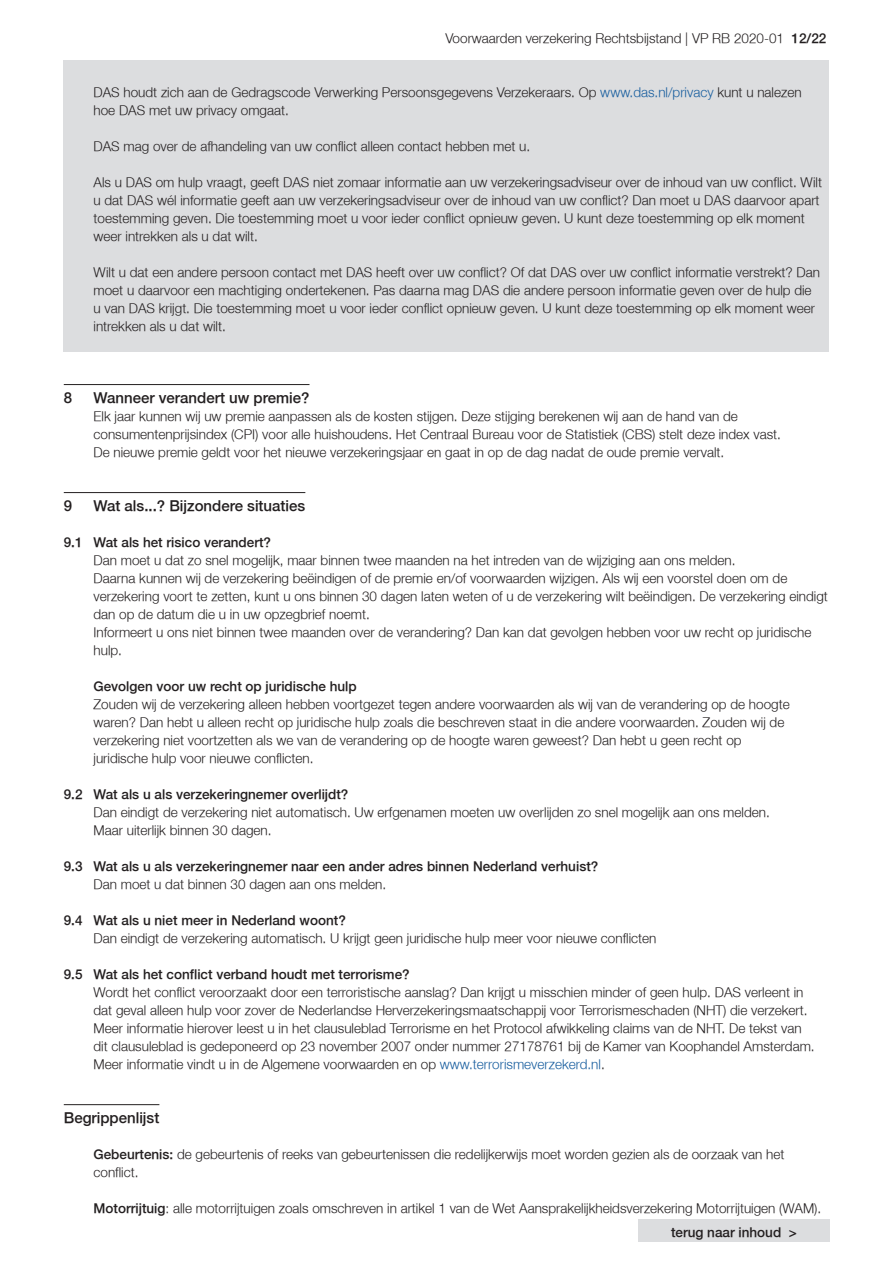
<style>
.page{position:relative;width:893px;height:1263px;background:#fff}
.page>*{position:absolute;margin:0;border:0;box-sizing:border-box;transform-origin:0 0}
.Artikelkop_met_lijn{font:300 15px "Fortis Helvetica";color:#231f20}
.Platte_tekst{font:300 13.5px/18px "Fortis Helvetica";color:#231f20}
.Tekst_in_grijs_kader{font:300 13.5px/18px "Fortis Helvetica";color:#231f20}
.Sub_artikelkop{font:300 13.5px "Fortis Helvetica";color:#231f20}
.Sub_kop_zonder_numme{font:300 13.5px "Fortis Helvetica";color:#231f20}
.s1{font-style:inherit}
.s2{color:#175d9e}
</style>
<div class="page">
<div style="left:638px;top:1219px;width:192px;height:23px;background:#dcdddf"></div>
<div style="left:64px;top:61px;width:765px;height:20px;background:#dcdddf"></div>
<div style="left:64px;top:79px;width:765px;height:20px;background:#dcdddf"></div>
<div style="left:64px;top:97px;width:765px;height:20px;background:#dcdddf"></div>
<div style="left:64px;top:115px;width:765px;height:20px;background:#dcdddf"></div>
<div style="left:64px;top:133px;width:765px;height:20px;background:#dcdddf"></div>
<div style="left:64px;top:151px;width:765px;height:20px;background:#dcdddf"></div>
<div style="left:64px;top:169px;width:765px;height:74px;background:#dcdddf"></div>
<div style="left:64px;top:241px;width:765px;height:20px;background:#dcdddf"></div>
<div style="left:64px;top:259px;width:765px;height:74px;background:#dcdddf"></div>
<div style="left:64px;top:331px;width:765px;height:20px;background:#dcdddf"></div>
<hr style="left:64px;top:384px;width:245px;height:1px;background:#231f20">
<hr style="left:64px;top:492px;width:241px;height:1px;background:#231f20">
<hr style="left:64px;top:1104px;width:95px;height:1px;background:#231f20">
<p class="Tekst_in_grijs_kader" style="left:445px;top:29px;width:382px">Voorwaarden verzekering Rechtsbijstand | VP RB 2020-01 <span class="s1">12/22</span></p>
<p class="Tekst_in_grijs_kader" style="left:94px;top:83px;width:710px">DAS houdt zich aan de Gedragscode Verwerking Persoonsgegevens Verzekeraars. Op <span class="s2">www.das.nl/privacy</span> kunt u nalezen</p>
<p class="Tekst_in_grijs_kader" style="left:94px;top:101px;width:197px">hoe DAS met uw privacy omgaat.</p>
<p class="Tekst_in_grijs_kader" style="left:94px;top:137px;width:438px">DAS mag over de afhandeling van uw conflict alleen contact hebben met u.</p>
<p class="Tekst_in_grijs_kader" style="left:94px;top:173px;width:730px">Als u DAS om hulp vraagt, geeft DAS niet zomaar informatie aan uw verzekeringsadviseur over de inhoud van uw conflict. Wilt u dat DAS wél informatie geeft aan uw verzekeringsadviseur over de inhoud van uw conflict? Dan moet u DAS daarvoor apart toestemming geven. Die toestemming moet u voor ieder conflict opnieuw geven. U kunt deze toestemming op elk moment weer intrekken als u dat wilt.</p>
<p class="Tekst_in_grijs_kader" style="left:94px;top:263px;width:728px">Wilt u dat een andere persoon contact met DAS heeft over uw conflict? Of dat DAS over uw conflict informatie verstrekt? Dan moet u daarvoor een machtiging ondertekenen. Pas daarna mag DAS die andere persoon informatie geven over de hulp die u van DAS krijgt. Die toestemming moet u voor ieder conflict opnieuw geven. U kunt deze toestemming op elk moment weer intrekken als u dat wilt.</p>
<p class="Artikelkop_met_lijn" style="left:64px;top:388px;width:10px">8</p>
<p class="Artikelkop_met_lijn" style="left:94px;top:388px;width:217px">Wanneer verandert uw premie?</p>
<p class="Platte_tekst" style="left:94px;top:407px;width:689px">Elk jaar kunnen wij uw premie aanpassen als de kosten stijgen. Deze stijging berekenen wij aan de hand van de consumentenprijsindex (CPI) voor alle huishoudens. Het Centraal Bureau voor de Statistiek (CBS) stelt deze index vast.<br>De nieuwe premie geldt voor het nieuwe verzekeringsjaar en gaat in op de dag nadat de oude premie vervalt.</p>
<p class="Artikelkop_met_lijn" style="left:64px;top:496px;width:10px">9</p>
<p class="Artikelkop_met_lijn" style="left:94px;top:496px;width:213px">Wat als...? Bijzondere situaties</p>
<p class="Sub_artikelkop" style="left:64px;top:534px;width:209px">9.1 Wat als het risico verandert?</p>
<p class="Platte_tekst" style="left:94px;top:551px;width:643px">Dan moet u dat zo snel mogelijk, maar binnen twee maanden na het intreden van de wijziging aan ons melden.</p>
<p class="Platte_tekst" style="left:94px;top:569px;width:695px">Daarna kunnen wij de verzekering beëindigen of de premie en/of voorwaarden wijzigen. Als wij een voorstel doen om de</p>
<p class="Platte_tekst" style="left:94px;top:587px;width:736px">verzekering voort te zetten, kunt u ons binnen 30 dagen laten weten of u de verzekering wilt beëindigen. De verzekering eindigt dan op de datum die u in uw opzegbrief noemt.</p>
<p class="Platte_tekst" style="left:94px;top:623px;width:719px">Informeert u ons niet binnen twee maanden over de verandering? Dan kan dat gevolgen hebben voor uw recht op juridische hulp.</p>
<p class="Sub_kop_zonder_numme" style="left:94px;top:678px;width:265px">Gevolgen voor uw recht op juridische hulp</p>
<p class="Platte_tekst" style="left:94px;top:695px;width:698px">Zouden wij de verzekering alleen hebben voortgezet tegen andere voorwaarden als wij van de verandering op de hoogte waren? Dan hebt u alleen recht op juridische hulp zoals die beschreven staat in die andere voorwaarden. Zouden wij de verzekering niet voortzetten als we van de verandering op de hoogte waren geweest? Dan hebt u geen recht op</p>
<p class="Platte_tekst" style="left:94px;top:749px;width:222px">juridische hulp voor nieuwe conflicten.</p>
<p class="Sub_artikelkop" style="left:64px;top:786px;width:286px">9.2 Wat als u als verzekeringnemer overlijdt?</p>
<p class="Platte_tekst" style="left:94px;top:803px;width:678px">Dan eindigt de verzekering niet automatisch. Uw erfgenamen moeten uw overlijden zo snel mogelijk aan ons melden.</p>
<p class="Platte_tekst" style="left:94px;top:821px;width:180px">Maar uiterlijk binnen 30 dagen.</p>
<p class="Sub_artikelkop" style="left:64px;top:858px;width:536px">9.3 Wat als u als verzekeringnemer naar een ander adres binnen Nederland verhuist?</p>
<p class="Platte_tekst" style="left:94px;top:875px;width:294px">Dan moet u dat binnen 30 dagen aan ons melden.</p>
<p class="Sub_artikelkop" style="left:64px;top:912px;width:284px">9.4 Wat als u niet meer in Nederland woont?</p>
<p class="Platte_tekst" style="left:94px;top:929px;width:564px">Dan eindigt de verzekering automatisch. U krijgt geen juridische hulp meer voor nieuwe conflicten</p>
<p class="Sub_artikelkop" style="left:64px;top:966px;width:347px">9.5 Wat als het conflict verband houdt met terrorisme?</p>
<p class="Platte_tekst" style="left:94px;top:983px;width:711px">Wordt het conflict veroorzaakt door een terroristische aanslag? Dan krijgt u misschien minder of geen hulp. DAS verleent in</p>
<p class="Platte_tekst" style="left:94px;top:1001px;width:716px">dat geval alleen hulp voor zover de Nederlandse Herverzekeringsmaatschappij voor Terrorismeschaden (NHT) die verzekert.</p>
<p class="Platte_tekst" style="left:94px;top:1019px;width:723px">Meer informatie hierover leest u in het clausuleblad Terrorisme en het Protocol afwikkeling claims van de NHT. De tekst van dit clausuleblad is gedeponeerd op 23 november 2007 onder nummer 27178761 bij de Kamer van Koophandel Amsterdam.<br>Meer informatie vindt u in de Algemene voorwaarden en op <span class="s2">www.terrorismeverzekerd.nl</span>.</p>
<p class="Artikelkop_met_lijn" style="left:64px;top:1108px;width:97px">Begrippenlijst</p>
<p class="Platte_tekst" style="left:94px;top:1145px;width:692px"><span class="s1">Gebeurtenis:</span> de gebeurtenis of reeks van gebeurtenissen die redelijkerwijs moet worden gezien als de oorzaak van het conflict.</p>
<p class="Platte_tekst" style="left:94px;top:1199px;width:729px"><span class="s1">Motorrijtuig</span>: alle motorrijtuigen zoals omschreven in artikel 1 van de Wet Aansprakelijkheidsverzekering Motorrijtuigen (WAM).</p>
<p class="Sub_artikelkop" style="left:671px;top:1224px;width:127px">terug naar inhoud &gt;</p>
</div>
